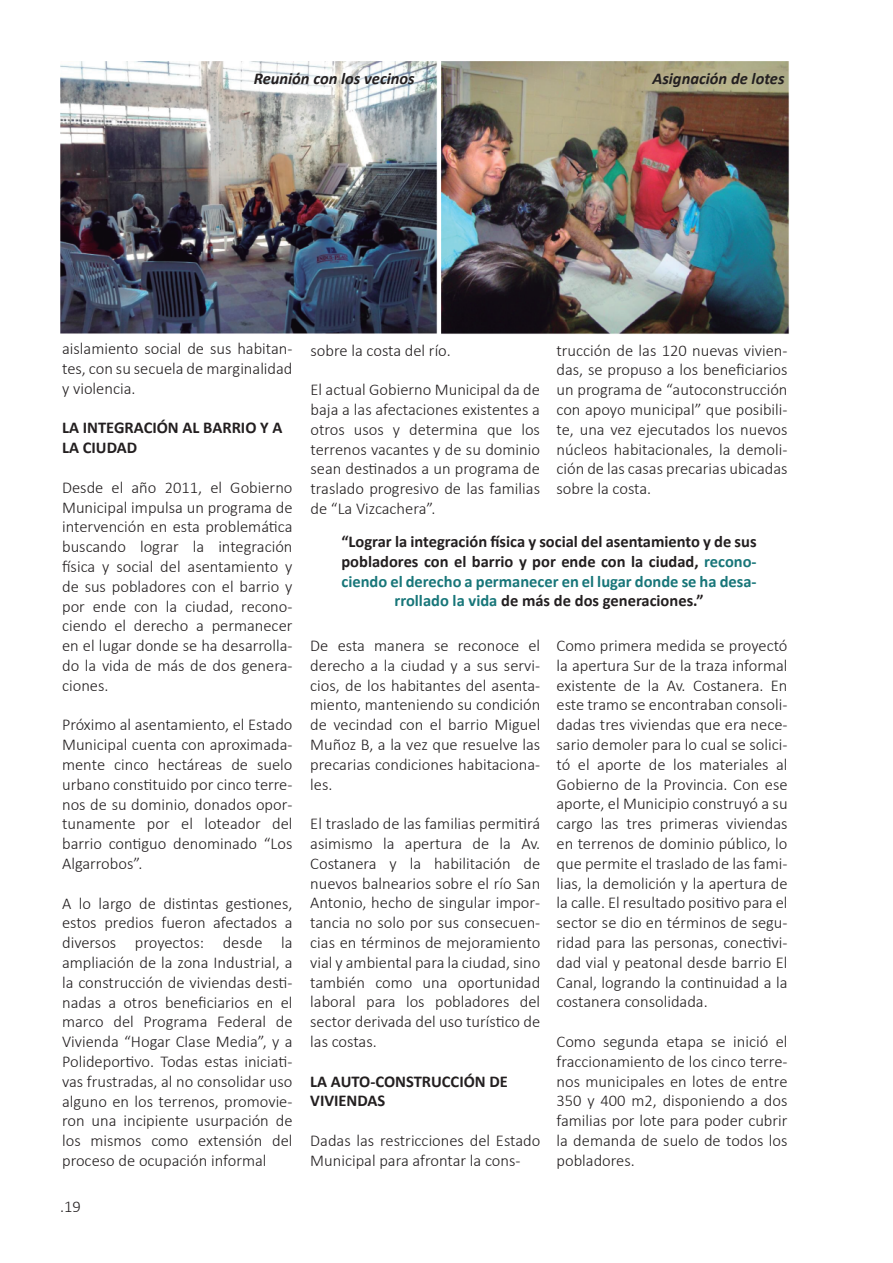
<style>
.page{position:relative;width:893px;height:1263px;background:#fff}
.page>*{position:absolute;margin:0;border:0;box-sizing:border-box;transform-origin:0 0}
.t1{font:300 16.5px/19.8px "Calibri";color:#231f20;text-align:justify}
.t2{font:700 16.5px/19.8px "Calibri";color:#231f20}
.t3{font:italic 700 16.5px "Calibri";color:#231f20}
.s1{color:#187679}
</style>
<div class="page">
<img style="left:498px;top:62px;width:291px;height:272px">
<img style="left:60px;top:62px;width:438px;height:272px">
<p class="t3" style="left:254px;top:68px;width:163px">Reunión con los vecinos</p>
<p class="t3" style="left:652px;top:68px;width:134px">Asignación de lotes</p>
<p class="t1" style="left:62px;top:339px;width:232px">aislamiento social de sus habitan&shy;tes, con su secuela de marginalidad y violencia.</p>
<p class="t2" style="left:62px;top:418px;width:222px">LA INTEGRACIÓN AL BARRIO Y A<br>LA CIUDAD</p>
<p class="t1" style="left:62px;top:477px;width:232px">Desde el año 2011, el Gobierno Municipal impulsa un programa de intervención en esta problemática buscando lograr la integración física y social del asentamiento y de sus pobladores con el barrio y por ende con la ciudad, recono&shy;ciendo el derecho a permanecer en el lugar donde se ha desarrolla&shy;do la vida de más de dos genera&shy;ciones.</p>
<p class="t1" style="left:62px;top:715px;width:232px">Próximo al asentamiento, el Estado Municipal cuenta con aproximada&shy;mente cinco hectáreas de suelo urbano constituido por cinco terre&shy;nos de su dominio, donados opor&shy;tunamente por el loteador del barrio contiguo denominado “Los Algarrobos”.</p>
<p class="t1" style="left:62px;top:893px;width:232px">A lo largo de distintas gestiones, estos predios fueron afectados a diversos proyectos: desde la ampliación de la zona Industrial, a la construcción de viviendas desti&shy;nadas a otros beneficiarios en el marco del Programa Federal de Vivienda “Hogar Clase Media”, y a Polideportivo. Todas estas iniciati&shy;vas frustradas, al no consolidar uso alguno en los terrenos, promovie&shy;ron una incipiente usurpación de los mismos como extensión del proceso de ocupación informal</p>
<p class="t1" style="left:60px;top:1197px;width:22px">.19</p>
<p class="t1" style="left:310px;top:340px;width:142px">sobre la costa del río.</p>
<p class="t1" style="left:310px;top:380px;width:231px">El actual Gobierno Municipal da de baja a las afectaciones existentes a otros usos y determina que los terrenos vacantes y de su dominio sean destinados a un programa de traslado progresivo de las familias de “La Vizcachera”.</p>
<p class="t2" style="left:341px;top:531px;width:417px;text-align:center">“Lograr la integración física y social del asentamiento y de sus pobladores con el barrio y por ende con la ciudad, <span class="s1">recono&shy;ciendo el derecho a permanecer en el lugar donde se ha desa&shy;rrollado la vida</span> de más de dos generaciones.”</p>
<p class="t1" style="left:310px;top:635px;width:232px">De esta manera se reconoce el derecho a la ciudad y a sus servi&shy;cios, de los habitantes del asenta&shy;miento, manteniendo su condición de vecindad con el barrio Miguel Muñoz B, a la vez que resuelve las precarias condiciones habitaciona&shy;les.</p>
<p class="t1" style="left:310px;top:814px;width:232px">El traslado de las familias permitirá asimismo la apertura de la Av.<br>Costanera y la habilitación de nuevos balnearios sobre el río San Antonio, hecho de singular impor&shy;tancia no solo por sus consecuen&shy;cias en términos de mejoramiento vial y ambiental para la ciudad, sino también como una oportunidad laboral para los pobladores del sector derivada del uso turístico de las costas.</p>
<p class="t2" style="left:310px;top:1071px;width:199px">LA AUTO-CONSTRUCCIÓN DE<br>VIVIENDAS</p>
<p class="t1" style="left:310px;top:1130px;width:232px">Dadas las restricciones del Estado<br>Municipal para afrontar la cons-</p>
<p class="t1" style="left:556px;top:340px;width:233px">trucción de las 120 nuevas vivien&shy;das, se propuso a los beneficiarios un programa de “autoconstrucción con apoyo municipal” que posibili&shy;te, una vez ejecutados los nuevos núcleos habitacionales, la demoli&shy;ción de las casas precarias ubicadas sobre la costa.</p>
<p class="t1" style="left:556px;top:635px;width:233px">Como primera medida se proyectó la apertura Sur de la traza informal existente de la Av. Costanera. En este tramo se encontraban consoli&shy;dadas tres viviendas que era nece&shy;sario demoler para lo cual se solici&shy;tó el aporte de los materiales al Gobierno de la Provincia. Con ese aporte, el Municipio construyó a su cargo las tres primeras viviendas en terrenos de dominio público, lo que permite el traslado de las fami&shy;lias, la demolición y la apertura de la calle. El resultado positivo para el sector se dio en términos de segu&shy;ridad para las personas, conectivi&shy;dad vial y peatonal desde barrio El Canal, logrando la continuidad a la costanera consolidada.</p>
<p class="t1" style="left:556px;top:1031px;width:233px">Como segunda etapa se inició el fraccionamiento de los cinco terre&shy;nos municipales en lotes de entre 350 y 400 m2, disponiendo a dos familias por lote para poder cubrir la demanda de suelo de todos los pobladores.</p>
</div>
